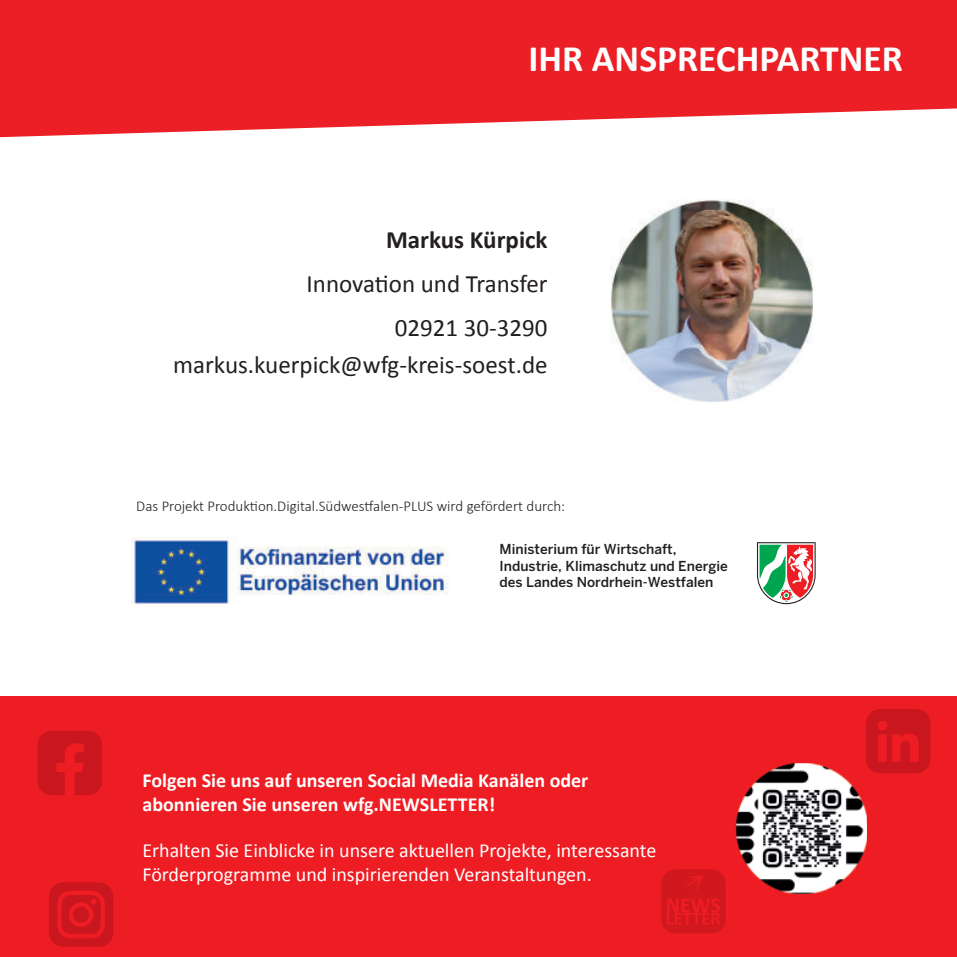
<style>
.page{position:relative;width:957px;height:957px;background:#fff}
.page>*{position:absolute;margin:0;border:0;box-sizing:border-box;transform-origin:0 0}
.t1{font:700 37.5px "Calibri";color:#fff}
.t2{font:25px/44.2px "Calibri";color:#231f20;text-align:right}
.t3{font:700 25px "Calibri";color:#231f20}
.t4{font:20px/24px "Calibri";color:#fff}
.t5{font:700 20px/24px "Calibri";color:#fff}
.t6{font:300 15px "Calibri";color:#231f20}
.t7{font:500 13.75px/16.5px "Benton Sans";color:#231f20}
</style>
<div class="page">
<svg style="left:0;top:0;width:957px;height:137px;background:#ed363b"></svg>
<div style="left:0;top:696px;width:957px;height:261px;background:#ee1d23"></div>
<svg style="left:38px;top:731px;width:64px;height:64px"></svg>
<svg style="left:49px;top:882px;width:64px;height:64px"></svg>
<svg style="left:661px;top:869px;width:65px;height:64px"></svg>
<svg style="left:757px;top:542px;width:58px;height:62px"></svg>
<img style="left:736px;top:763px;width:131px;height:131px">
<svg style="left:866px;top:709px;width:64px;height:64px"></svg>
<img style="left:131px;top:537px;width:318px;height:68px">
<img style="left:610px;top:200px;width:203px;height:202px">
<h1 class="t1" style="left:528px;top:45px;width:376px">IHR ANSPRECHPARTNER</h1>
<p class="t3" style="left:386px;top:230px;width:163px">Markus Kürpick</p>
<p class="t2" style="left:307px;top:261px;width:242px">Innovation und Transfer<br>02921 30-3290</p>
<p class="t2" style="left:173px;top:343px;width:376px">markus.kuerpick@wfg-kreis-soest.de</p>
<p class="t6" style="left:136px;top:497px;width:430px">Das Projekt Produktion.Digital.Südwestfalen-PLUS wird gefördert durch:</p>
<p class="t7" style="left:499px;top:542px;width:230px">Ministerium für Wirtschaft,<br>Industrie, Klimaschutz und Energie des Landes Nordrhein-Westfalen</p>
<p class="t5" style="left:142px;top:770px;width:447px">Folgen Sie uns auf unseren Social Media Kanälen oder abonnieren Sie unseren wfg.NEWSLETTER!</p>
<p class="t4" style="left:142px;top:837px;width:515px">Erhalten Sie Einblicke in unsere aktuellen Projekte, interessante<br>Förderprogramme und inspirierenden Veranstaltungen.</p>
</div>
